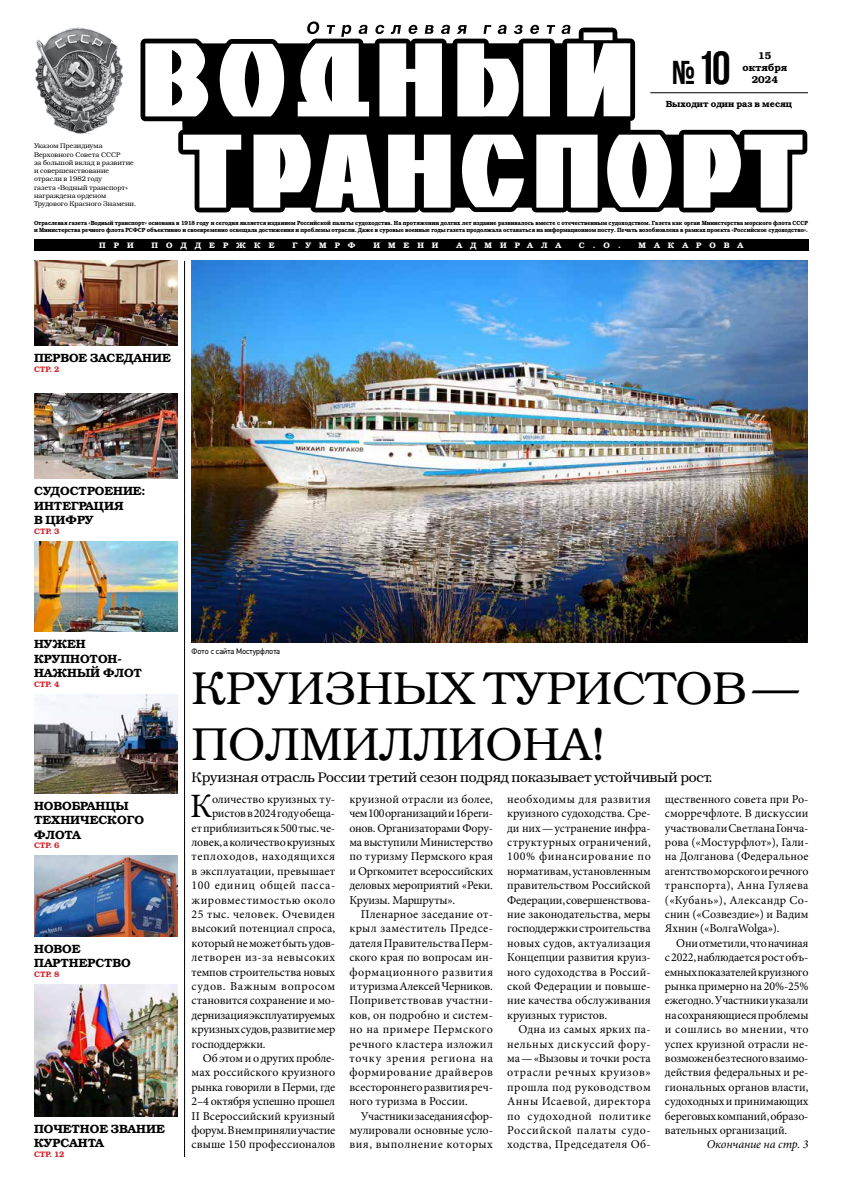
<style>
.page{position:relative;width:842px;height:1191px;background:#fff}
.page>*{position:absolute;margin:0;border:0;box-sizing:border-box;transform-origin:0 0}
.t1{font:46.9px "AA Bebas Neue";color:#000}
.t2{font:300 46.4px/55.6px "Bookman C";color:#000}
.t3{font:34.2px "Minion Pro";color:#000}
.t4{font:300 14px "Bookman C";letter-spacing:-.02em;color:#000}
.t5{font:12px/14.4px "Minion Pro";color:#000;text-align:justify}
.t6{font:600 12px/14.4px "Bookman C";color:#000}
.t7{font:12px "Minion Pro";letter-spacing:-.02em;color:#000}
.t8{font:12px "Minion Pro";letter-spacing:.035em;color:#000}
.t9{font:12px "Minion Pro";letter-spacing:.045em;color:#000}
.t10{font:12px "Minion Pro";letter-spacing:-.025em;color:#000}
.t11{font:12px "Minion Pro";letter-spacing:-.03em;color:#000}
.t12{font:italic 12px "Minion Pro";letter-spacing:-.015em;color:#000}
.t13{font:600 10px/12px "Bookman C";color:#000;text-align:center}
.t14{font:600 9px "Bookman C";color:#000}
.t15{font:600 8px "Bookman C";letter-spacing:1em;color:#fff}
.t16{font:600 8px "Bookman C";color:#d2232a}
.t17{font:8px "PF Din Text Pro";color:#000}
.t18{font:300 6.8px/8.2px "Bookman C";color:#000}
.t19{font:600 6px/7.2px "Bookman C";letter-spacing:-.01em;color:#000;scale:.9 1}
.s1{font-size:32.9px}
</style>
<div class="page">
<img style="left:192px;top:261px;width:615px;height:381px">
<img style="left:35px;top:28px;width:88px;height:105px">
<svg style="left:140px;top:27px;width:667px;height:186px"></svg>
<svg style="left:145px;top:32px;width:657px;height:176px"></svg>
<svg style="left:307px;top:22px;width:264px;height:15px"></svg>
<div style="left:34px;top:239px;width:774px;height:12px;background:#000"></div>
<hr style="left:650px;top:93px;width:158px;height:1px;background:#000">
<hr style="left:184px;top:261px;width:1px;height:896px;background:#000">
<img style="left:34px;top:261px;width:143px;height:85px">
<img style="left:34px;top:394px;width:143px;height:85px">
<img style="left:34px;top:541px;width:143px;height:91px">
<img style="left:34px;top:694px;width:143px;height:99px">
<img style="left:34px;top:855px;width:143px;height:81px">
<img style="left:34px;top:984px;width:144px;height:132px">
<p class="t18" style="left:34px;top:142px;width:104px">Указом Президиума<br>Верховного Совета СССР<br>за большой вклад в развитие и совершенствование отрасли в 1982 году<br>газета «Водный транспорт» награждена орденом<br>Трудового Красного Знамени.</p>
<h1 class="t1" style="left:672px;top:42px;width:59px"><span class="s1">№</span> 10</h1>
<p class="t14" style="left:666px;top:99px;width:128px">Выходит один раз в месяц</p>
<p class="t13" style="left:743px;top:50px;width:46px">15 октября<br>2024</p>
<p class="t19" style="left:34px;top:219px;width:861px">Отраслевая газета «Водный транспорт» основана в 1918 году и сегодня является изданием Российской палаты судоходства. На протяжении долгих лет издание развивалось вместе с отечественным судоходством. Газета как орган Министерства морского флота СССР и Министерства речного флота РСФСР объективно и своевременно освещала достижения и проблемы отрасли. Даже в суровые военные годы газета продолжала оставаться на информационном посту. Печать возобновлена в рамках проекта «Российское судоходство».</p>
<p class="t15" style="left:99px;top:241px;width:36px">ПРИ</p>
<p class="t15" style="left:151px;top:241px;width:124px">ПОДДЕРЖКЕ</p>
<p class="t15" style="left:292px;top:241px;width:65px">ГУМРФ</p>
<p class="t15" style="left:373px;top:241px;width:67px">ИМЕНИ</p>
<p class="t15" style="left:456px;top:241px;width:106px">АДМИРАЛА</p>
<p class="t15" style="left:579px;top:241px;width:43px">С.О.</p>
<p class="t15" style="left:639px;top:241px;width:106px">МАКАРОВА</p>
<p class="t6" style="left:34px;top:351px;width:138px">ПЕРВОЕ ЗАСЕДАНИЕ</p>
<p class="t16" style="left:34px;top:364px;width:27px">СТР. 2</p>
<p class="t6" style="left:34px;top:484px;width:113px">СУДОСТРОЕНИЕ:<br>ИНТЕГРАЦИЯ<br>В ЦИФРУ</p>
<p class="t16" style="left:34px;top:526px;width:27px">СТР. 3</p>
<p class="t6" style="left:34px;top:637px;width:110px">НУЖЕН<br>КРУПНОТОН-<br>НАЖНЫЙ ФЛОТ</p>
<p class="t16" style="left:34px;top:679px;width:27px">СТР. 4</p>
<p class="t6" style="left:34px;top:798px;width:111px">НОВОБРАНЦЫ<br>ТЕХНИЧЕСКОГО<br>ФЛОТА</p>
<p class="t16" style="left:34px;top:841px;width:27px">СТР. 6</p>
<p class="t6" style="left:34px;top:941px;width:98px">НОВОЕ<br>ПАРТНЕРСТВО</p>
<p class="t16" style="left:34px;top:969px;width:27px">СТР. 8</p>
<p class="t6" style="left:34px;top:1121px;width:132px">ПОЧЕТНОЕ ЗВАНИЕ<br>КУРСАНТА</p>
<p class="t16" style="left:34px;top:1149px;width:32px">СТР. 12</p>
<p class="t17" style="left:192px;top:646px;width:90px">Фото с сайта Мостурфлота</p>
<h2 class="t2" style="left:192px;top:660px;width:609px">КРУИЗНЫХ ТУРИСТОВ—<br>ПОЛМИЛЛИОНА!</h2>
<p class="t4" style="left:192px;top:769px;width:523px">Круизная отрасль России третий сезон подряд показывает устойчивый рост.</p>
<h3 class="t3" style="left:190px;top:783px;width:24px">К</h3>
<p class="t5" style="left:212px;top:791px;width:125px">оличество круизных ту-</p>
<p class="t7" style="left:212px;top:805px;width:125px">ристов в 2024 году обеща-</p>
<p class="t5" style="left:192px;top:820px;width:145px">ет приблизиться к 500 тыс. че-</p>
<p class="t7" style="left:192px;top:834px;width:145px">ловек, а количество круизных</p>
<p class="t9" style="left:192px;top:848px;width:145px">теплоходов, находящихся</p>
<p class="t5" style="left:192px;top:863px;width:145px">в эксплуатации, превышает</p>
<p class="t9" style="left:192px;top:877px;width:145px">100 единиц общей пасса-</p>
<p class="t8" style="left:192px;top:891px;width:145px">жировместимостью около</p>
<p class="t8" style="left:192px;top:906px;width:145px">25 тыс. человек. Очевиден</p>
<p class="t5" style="left:192px;top:921px;width:145px">высокий потенциал спроса,</p>
<p class="t5" style="left:192px;top:935px;width:145px">который не может быть удов-</p>
<p class="t8" style="left:192px;top:949px;width:145px">летворен из-за невысоких</p>
<p class="t5" style="left:192px;top:964px;width:145px">темпов строительства новых</p>
<p class="t9" style="left:192px;top:978px;width:145px">судов. Важным вопросом</p>
<p class="t5" style="left:192px;top:993px;width:145px">становится сохранение и мо-</p>
<p class="t10" style="left:192px;top:1007px;width:145px">дернизация эксплуатируемых</p>
<p class="t7" style="left:192px;top:1021px;width:145px">круизных судов, развитие мер</p>
<p class="t5" style="left:192px;top:1036px;width:76px">господдержки.</p>
<p class="t7" style="left:203px;top:1050px;width:134px">Об этом и о других пробле-</p>
<p class="t5" style="left:192px;top:1065px;width:145px">мах российского круизного</p>
<p class="t7" style="left:192px;top:1079px;width:145px">рынка говорили в Перми, где</p>
<p class="t10" style="left:192px;top:1093px;width:145px">2–4 октября успешно прошел</p>
<p class="t5" style="left:192px;top:1108px;width:145px">II Всероссийский круизный</p>
<p class="t11" style="left:192px;top:1122px;width:145px">форум. В нем приняли участие</p>
<p class="t5" style="left:192px;top:1137px;width:145px">свыше 150 профессионалов</p>
<p class="t5" style="left:349px;top:791px;width:145px">круизной отрасли из более, чем 100 организаций и 16 реги&shy;онов. Организаторами Фору&shy;ма выступили Министерство по туризму Пермского края и Оргкомитет всероссийских деловых мероприятий «Реки.<br>Круизы. Маршруты».</p>
<p class="t5" style="left:349px;top:907px;width:145px;text-indent:11px">Пленарное заседание от&shy;крыл заместитель Предсе&shy;дателя Правительства Перм&shy;ского края по вопросам ин&shy;формационного развития и туризма Алексей Черников.<br>Поприветствовав участни&shy;ков, он подробно и систем&shy;но на примере Пермского речного кластера изложил точку зрения региона на формирование драйверов всестороннего развития реч&shy;ного туризма в России.</p>
<p class="t5" style="left:349px;top:1108px;width:145px;text-indent:11px">Участники заседания сфор&shy;мулировали основные усло&shy;вия, выполнение которых</p>
<p class="t5" style="left:507px;top:791px;width:145px">необходимы для развития круизного судоходства. Сре&shy;ди них— устранение инфра&shy;структурных ограничений, 100% финансирование по нормативам, установленным правительством Российской Федерации, совершенствова&shy;ние законодательства, меры господдержки строительства новых судов, актуализация Концепции развития круиз&shy;ного судоходства в Россий&shy;ской Федерации и повыше&shy;ние качества обслуживания круизных туристов.</p>
<p class="t5" style="left:507px;top:1022px;width:145px;text-indent:11px">Одна из самых ярких па&shy;нельных дискуссий фору&shy;ма— «Вызовы и точки роста отрасли речных круизов» прошла под руководством Анны Исаевой, директора по судоходной политике Российской палаты судо&shy;ходства, Председателя Об-</p>
<p class="t5" style="left:665px;top:791px;width:145px">щественного совета при Ро&shy;сморречфлоте. В дискуссии участвовали Светлана Гонча&shy;рова («Мостурфлот»), Гали&shy;на Долганова (Федеральное агентство морского и речного транспорта), Анна Гуляева («Кубань»), Александр Со&shy;снин («Созвездие») и Вадим Яхнин («ВолгаWolga»).</p>
<p class="t5" style="left:665px;top:935px;width:145px;text-indent:11px">Они отметили, что начиная с 2022, наблюдается рост объ&shy;емных показателей круизного рынка примерно на 20%-25% ежегодно. Участники указали на сохраняющиеся проблемы и сошлись во мнении, что успех круизной отрасли не&shy;возможен без тесного взаимо&shy;действия федеральных и ре&shy;гиональных органов власти, судоходных и принимающих береговых компаний, образо&shy;вательных организаций.</p>
<p class="t12" style="left:707px;top:1136px;width:103px">Окончание на стр. 3</p>
</div>
